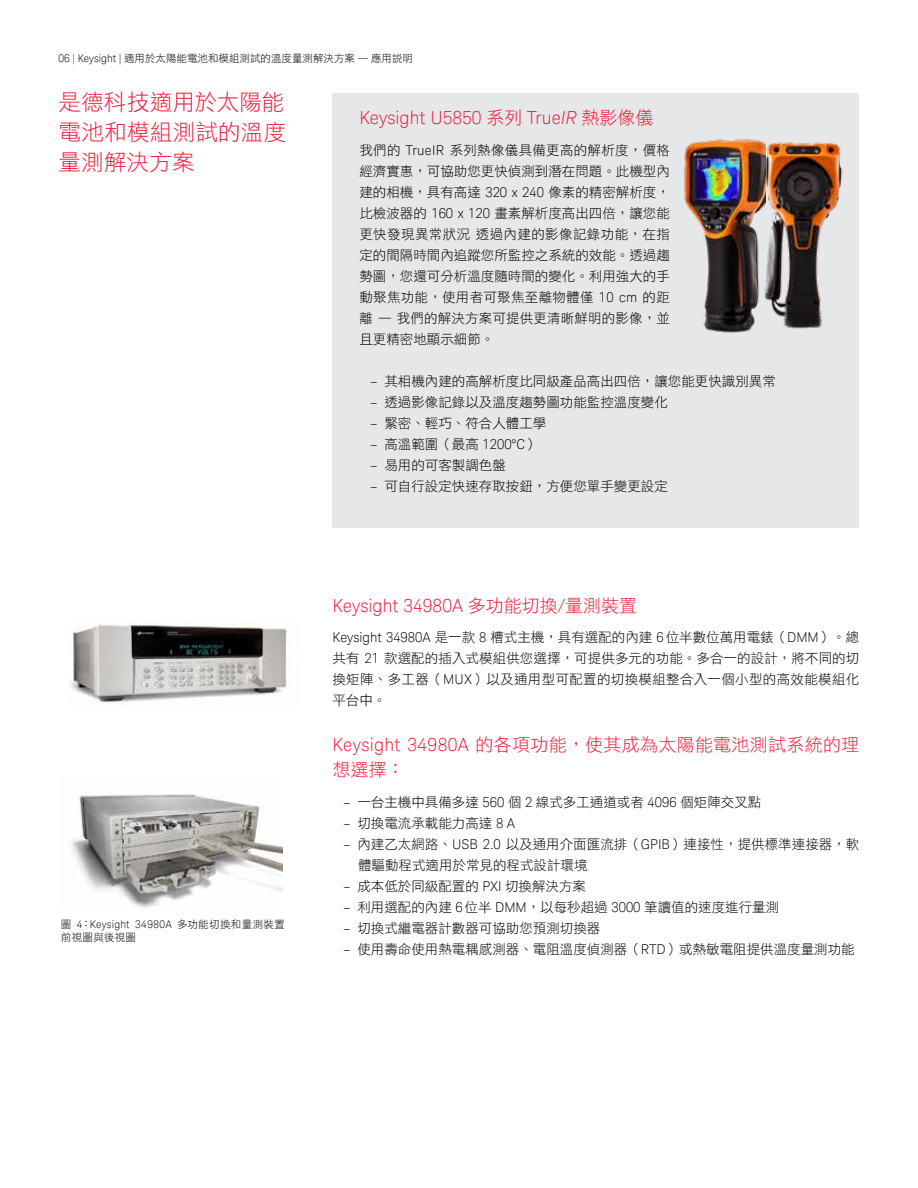
<style>
.page{position:relative;width:918px;height:1188px;background:#fff}
.page>*{position:absolute;margin:0;border:0;box-sizing:border-box;transform-origin:0 0}
.t1{font:22.5px/30px "DF Hei Std W3";letter-spacing:.005em;color:#ed1936;text-align:justify}
.t2{font:300 18px "Keysight Sans";color:#ed1936}
.t3{font:18px/25.5px "DF Hei Std W3";letter-spacing:.015em;color:#ed1936}
.t4{font:13.5px/21px "DF Hei Std W3";color:#000;text-align:justify}
.t5{font:10.5px "DF Hei Std W3";color:#000}
.t6{font:300 10.5px "Keysight Sans";letter-spacing:.025em;color:#000}
.t7{font:10.5px "DF Hei Std W3";letter-spacing:.025em;color:#000}
.s1{font-family:"Keysight Sans";font-weight:300}
.s2{font-family:"DF Hei Std W3";font-weight:400}
.s3{font-style:italic}
</style>
<div class="page">
<div style="left:333px;top:93px;width:526px;height:434px;background:#e6e7e8"></div>
<img style="left:766px;top:142px;width:77px;height:187px">
<img style="left:684px;top:139px;width:82px;height:194px">
<img style="left:68px;top:619px;width:222px;height:84px">
<img style="left:69px;top:794px;width:213px;height:114px">
<p class="t5" style="left:59px;top:52px;width:356px"><span class="s1">06 | Keysight |</span> 適用於太陽能電池和模組測試的溫度量測解決方案 — 應用說明</p>
<h1 class="t1" style="left:59px;top:86px;width:229px">是德科技適用於太陽能電池和模組測試的溫度量測解決方案</h1>
<h2 class="t2" style="left:359px;top:107px;width:296px">Keysight U5850 <span class="s2">系列</span> True<span class="s3">IR</span> <span class="s2">熱影像儀</span></h2>
<p class="t4" style="left:359px;top:139px;width:312px">我們的 <span class="s1">TrueIR</span> 系列熱像儀具備更高的解析度，價格經濟實惠，可協助您更快偵測到潛在問題。此機型內建的相機，具有高達 <span class="s1">320 x 240</span> 像素的精密解析度，比檢波器的 <span class="s1">160 x 120</span> 畫素解析度高出四倍，讓您能更快發現異常狀況透過內建的影像記錄功能，在指定的間隔時間內追蹤您所監控之系統的效能。透過趨勢圖，您還可分析溫度隨時間的變化。利用強大的手動聚焦功能，使用者可聚焦至離物體僅 <span class="s1">10 cm</span> 的距離 — 我們的解決方案可提供更清晰鮮明的影像，並且更精密地顯示細節。</p>
<p class="t4" style="left:370px;top:370px;width:407px"><span class="s1">–</span> 其相機內建的高解析度比同級產品高出四倍，讓您能更快識別異常</p>
<p class="t4" style="left:370px;top:391px;width:299px"><span class="s1">–</span> 透過影像記錄以及溫度趨勢圖功能監控溫度變化</p>
<p class="t4" style="left:370px;top:412px;width:178px"><span class="s1">–</span> 緊密、輕巧、符合人體工學</p>
<p class="t4" style="left:370px;top:433px;width:170px"><span class="s1">–</span> 高溫範圍（最高 <span class="s1">1200°C</span>）</p>
<p class="t4" style="left:370px;top:454px;width:137px"><span class="s1">–</span> 易用的可客製調色盤</p>
<p class="t4" style="left:370px;top:475px;width:299px"><span class="s1">–</span> 可自行設定快速存取按鈕，方便您單手變更設定</p>
<p class="t6" style="left:61px;top:918px;width:226px"><span class="s2">圖</span> 4<span class="s2">：</span>Keysight 34980A <span class="s2">多功能切換和量測裝置</span></p>
<p class="t7" style="left:61px;top:932px;width:77px">前視圖與後視圖</p>
<h2 class="t2" style="left:333px;top:595px;width:306px">Keysight 34980A <span class="s2">多功能切換</span>/<span class="s2">量測裝置</span></h2>
<p class="t4" style="left:332px;top:627px;width:528px"><span class="s1">Keysight 34980A</span> 是一款 <span class="s1">8</span> 槽式主機，具有選配的內建 <span class="s1">6</span>位半數位萬用電錶（<span class="s1">DMM</span>）。總共有 <span class="s1">21</span> 款選配的插入式模組供您選擇，可提供多元的功能。多合一的設計，將不同的切換矩陣、多工器（<span class="s1">MUX</span>）以及通用型可配置的切換模組整合入一個小型的高效能模組化平台中。</p>
<h2 class="t3" style="left:333px;top:731px;width:528px"><span class="s1">Keysight 34980A</span> 的各項功能，使其成為太陽能電池測試系統的理想選擇：</h2>
<p class="t4" style="left:343px;top:791px;width:420px"><span class="s1">–</span> 一台主機中具備多達 <span class="s1">560</span> 個 <span class="s1">2</span> 線式多工通道或者 <span class="s1">4096</span> 個矩陣交叉點</p>
<p class="t4" style="left:343px;top:812px;width:173px"><span class="s1">–</span> 切換電流承載能力高達 <span class="s1">8 A</span></p>
<p class="t4" style="left:358px;top:833px;width:503px;text-indent:-15px"><span class="s1">–</span> 內建乙太網路、<span class="s1">USB 2.0</span> 以及通用介面匯流排（<span class="s1">GPIB</span>）連接性，提供標準連接器，軟體驅動程式適用於常見的程式設計環境</p>
<p class="t4" style="left:343px;top:875px;width:245px"><span class="s1">–</span> 成本低於同級配置的 <span class="s1">PXI</span> 切換解決方案</p>
<p class="t4" style="left:343px;top:896px;width:438px"><span class="s1">–</span> 利用選配的內建 <span class="s1">6</span>位半 <span class="s1">DMM</span>，以每秒超過 <span class="s1">3000</span> 筆讀值的速度進行量測</p>
<p class="t4" style="left:343px;top:917px;width:259px"><span class="s1">–</span> 切換式繼電器計數器可協助您預測切換器</p>
<p class="t4" style="left:343px;top:938px;width:513px"><span class="s1">–</span> 使用壽命使用熱電耦感測器、電阻溫度偵測器（<span class="s1">RTD</span>）或熱敏電阻提供溫度量測功能</p>
</div>
